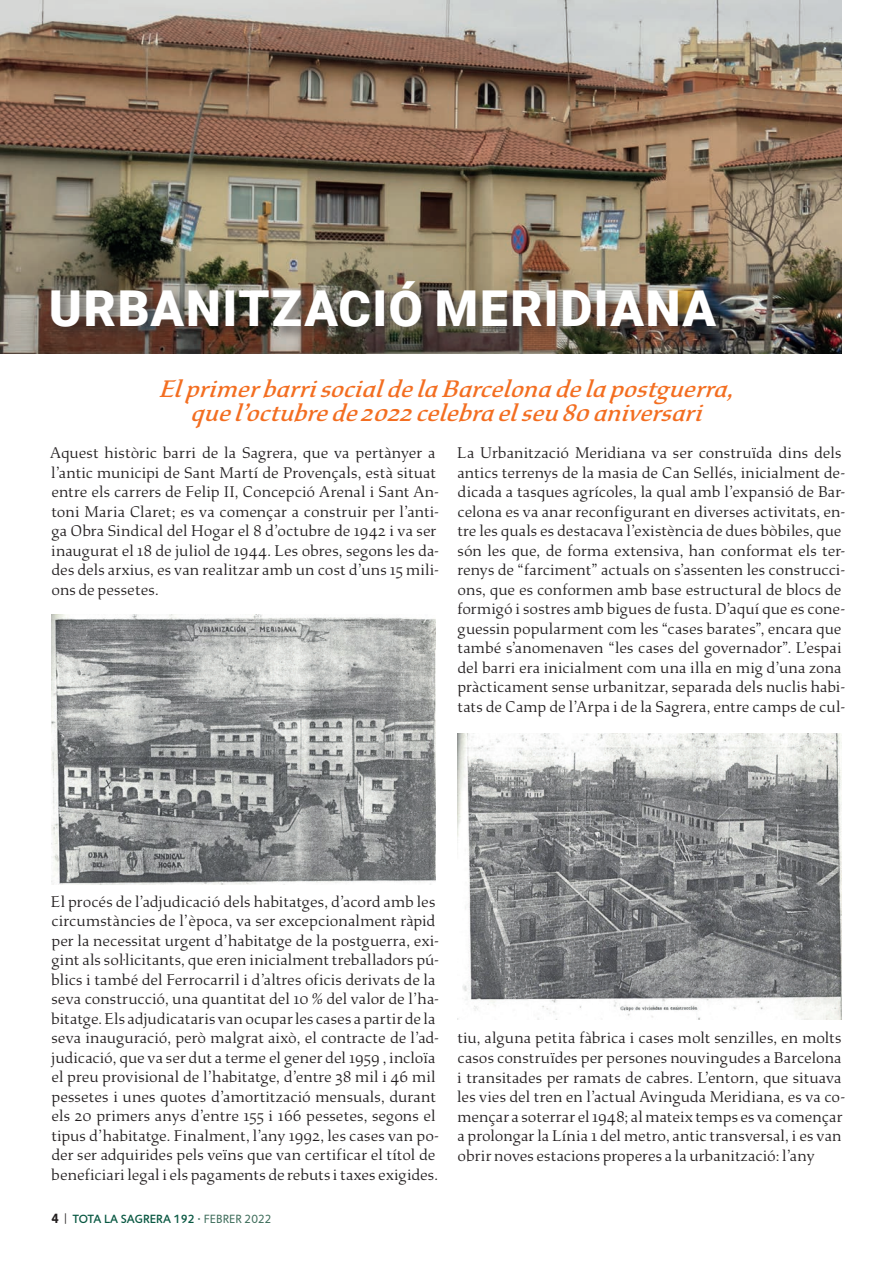
<style>
.page{position:relative;width:893px;height:1263px;background:#fff}
.page>*{position:absolute;margin:0;border:0;box-sizing:border-box;transform-origin:0 0}
.t1{font:900 49.5px "Roboto";letter-spacing:.035em;color:#fff}
.t2{font:italic 500 25.5px/23.7px "Study";color:#f36e21;text-align:center;scale:1.08 1}
.t3{font:300 16.5px/19.5px "Study";letter-spacing:.005em;color:#231f20}
.t4{font:500 12px "Jigsaw";letter-spacing:.01em;color:#095842}
.s1{font-weight:700;font-size:13.5px;color:#231f20}
.s2{font-weight:300;font-size:12.75px;color:#231f20}
.s3{font-weight:700;color:#3e6d5b}
.s4{font-weight:400;color:#3e6d5b}
</style>
<div class="page">
<img style="left:0;top:0;width:842px;height:353px">
<div style="left:49px;top:278px;width:682px;height:63px;background:#231f20;opacity:.5"></div>
<img style="left:51px;top:615px;width:385px;height:269px">
<img style="left:457px;top:733px;width:385px;height:286px">
<h1 class="t1" style="left:49px;top:274px;width:669px">URBANITZACIÓ MERIDIANA</h1>
<h2 class="t2" style="left:159px;top:377px;width:538px">Elprimer barrisocialde la Barcelona de la postguerra, que l’octubre de 2022 celebra elseu 80 aniversari</h2>
<p class="t3" style="left:50px;top:443px;width:391px">Aquest històric barri de la Sagrera, que va pertànyer a l’antic municipi de Sant Martí de Provençals, està situat entre els carrers de Felip II, Concepció Arenal i Sant An&shy;toni Maria Claret; es va començar a construir per l’anti&shy;ga Obra Sindical del Hogar el 8 d’octubre de 1942 i va ser inaugurat el 18 de juliol de 1944. Les obres, segons les da&shy;des dels arxius, es van realitzar amb un cost d’uns 15 mili&shy;ons de pessetes.</p>
<p class="t3" style="left:457px;top:444px;width:390px">La Urbanització Meridiana va ser construïda dins dels antics terrenys de la masia de Can Sellés, inicialment de&shy;dicada a tasques agrícoles, la qual amb l’expansió de Bar&shy;celona es va anar reconfigurant en diverses activitats, en&shy;tre les quals es destacava l’existència de dues bòbiles, que són les que, de forma extensiva, han conformat els ter&shy;renys de “farciment” actuals on s’assenten les construcci&shy;ons, que es conformen amb base estructural de blocs de formigó i sostres amb bigues de fusta. D’aquí que es cone&shy;guessin popularment com les “cases barates”, encara que també s’anomenaven “les cases del governador”. L’espai del barri era inicialment com una illa en mig d’una zona pràcticament sense urbanitzar, separada dels nuclis habi&shy;tats de Camp de l’Arpa i de la Sagrera, entre camps de cul-</p>
<p class="t3" style="left:51px;top:892px;width:390px">El procés de l’adjudicació dels habitatges, d’acord amb les circumstàncies de l’època, va ser excepcionalment ràpid per la necessitat urgent d’habitatge de la postguerra, exi&shy;gint als sol·licitants, que eren inicialment treballadors pú&shy;blics i també del Ferrocarril i d’altres oficis derivats de la seva construcció, una quantitat del 10 % del valor de l’ha&shy;bitatge. Els adjudicataris van ocupar les cases a partir de la seva inauguració, però malgrat això, el contracte de l’ad&shy;judicació, que va ser dut a terme el gener del 1959 , incloïa el preu provisional de l’habitatge, d’entre 38 mil i 46 mil pessetes i unes quotes d’amortització mensuals, durant els 20 primers anys d’entre 155 i 166 pessetes, segons el tipus d’habitatge. Finalment, l’any 1992, les cases van po&shy;der ser adquirides pels veïns que van certificar el títol de beneficiari legal i els pagaments de rebuts i taxes exigides.</p>
<p class="t4" style="left:51px;top:1212px;width:222px"><span class="s1">4</span> <span class="s2">|</span> TOTA LA SAGRERA 192 <span class="s3">·</span> <span class="s4">FEBRER 2022</span></p>
<p class="t3" style="left:457px;top:1029px;width:389px">tiu, alguna petita fàbrica i cases molt senzilles, en molts casos construïdes per persones nouvingudes a Barcelona i transitades per ramats de cabres. L’entorn, que situava les vies del tren en l’actual Avinguda Meridiana, es va co&shy;mençar a soterrar el 1948; al mateix temps es va començar a prolongar la Línia 1 del metro, antic transversal, i es van obrir noves estacions properes a la urbanització: l’any</p>
</div>
